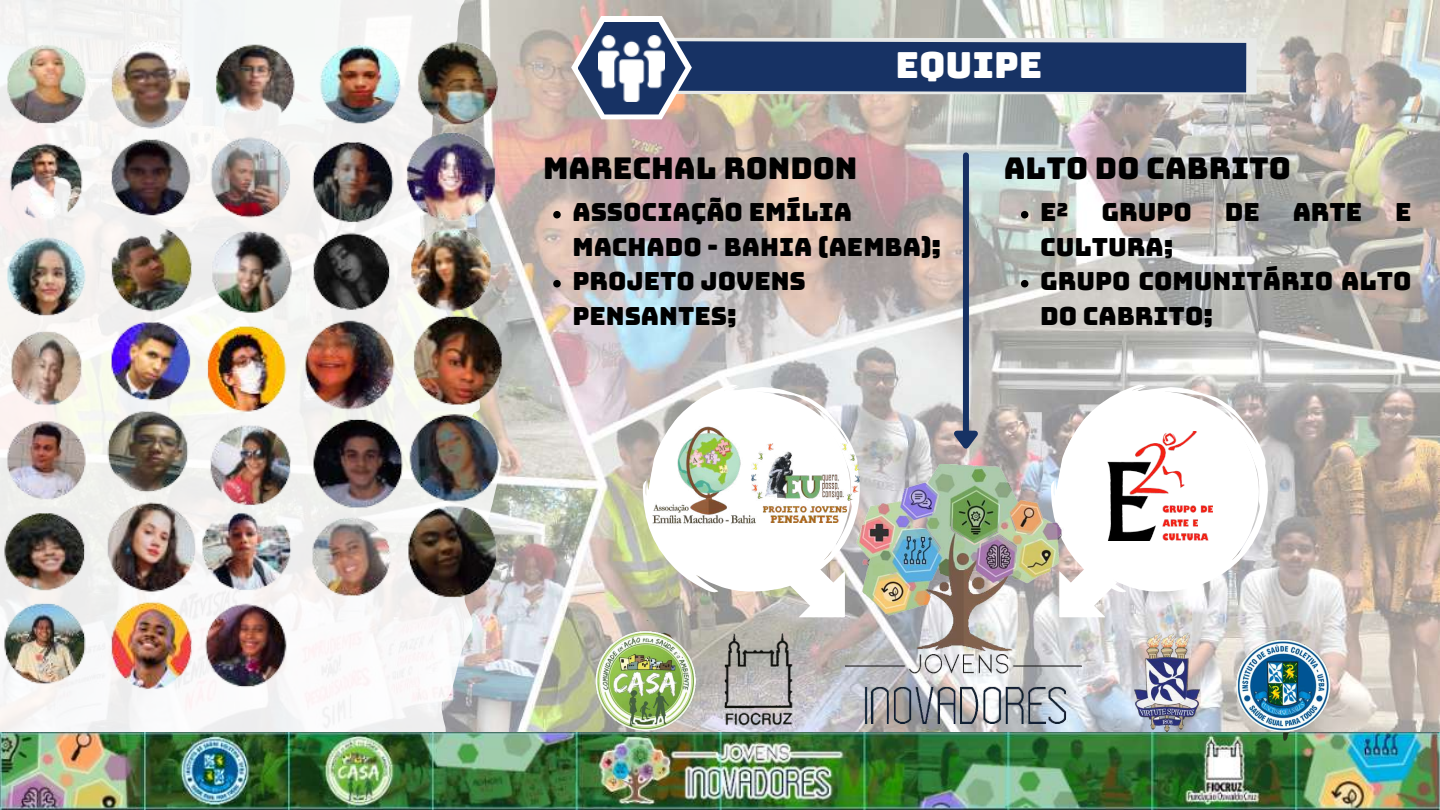
<style>
.page{position:relative;width:1440px;height:810px;background:#fff}
.page>*{position:absolute;margin:0;border:0;box-sizing:border-box;transform-origin:0 0}
.t1{font:45px "Bungee";color:#fff}
.t2{font:36px "Bungee";color:#fff}
.t3{font:30px "Bungee";color:#000}
.t4{font:25px/34.5px "Bungee";color:#000}
</style>
<div class="page">
<img style="left:502px;top:0;width:938px;height:732px">
<svg style="left:0;top:0;width:502px;height:732px;fill:#f4f5f4"></svg>
<img style="left:0;top:732px;width:1440px;height:78px">
<img style="left:0;top:28px;width:506px;height:672px">
<svg style="left:596px;top:10px;width:717px;height:113px;background:#c2bdb6"></svg>
<svg style="left:692px;top:16px;width:604px;height:101px;background:#7a8698"></svg>
<svg style="left:571px;top:16px;width:121px;height:103px"></svg>
<img style="left:598px;top:35px;width:66px;height:66px">
<div style="left:963px;top:155px;width:6px;height:276px;background:#173264"></div>
<svg style="left:949px;top:425px;width:38px;height:31px"></svg>
<img style="left:721px;top:628px;width:77px;height:101px">
<img style="left:1231px;top:628px;width:105px;height:115px">
<img style="left:1135px;top:632px;width:64px;height:100px">
<img style="left:588px;top:620px;width:114px;height:124px">
<svg style="left:642px;top:384px;width:218px;height:233px"></svg>
<svg style="left:1050px;top:384px;width:218px;height:233px"></svg>
<img style="left:846px;top:464px;width:235px;height:260px">
<img style="left:776px;top:443px;width:85px;height:80px">
<img style="left:626px;top:424px;width:150px;height:108px">
<img style="left:1108px;top:431px;width:105px;height:110px">
<svg style="left:553px;top:211px;width:8px;height:7px"></svg>
<svg style="left:553px;top:280px;width:8px;height:7px"></svg>
<svg style="left:1021px;top:211px;width:7px;height:7px"></svg>
<svg style="left:1021px;top:280px;width:7px;height:7px"></svg>
<h1 class="t1" style="left:846px;top:43px;width:185px">EQUIPE</h1>
<h2 class="t2" style="left:896px;top:48px;width:148px">EQUIPE</h2>
<p class="t3" style="left:543px;top:153px;width:316px">MARECHAL RONDON</p>
<p class="t4" style="left:572px;top:195px;width:370px">ASSOCIAÇÃO EMÍLIA<br>MACHADO - BAHIA (AEMBA);<br>PROJETO JOVENS<br>PENSANTES;</p>
<p class="t3" style="left:1004px;top:153px;width:289px">ALTO DO CABRITO</p>
<p class="t4" style="left:1040px;top:195px;width:30px">E²</p>
<p class="t4" style="left:1102px;top:195px;width:92px">GRUPO</p>
<p class="t4" style="left:1225px;top:195px;width:36px">DE</p>
<p class="t4" style="left:1293px;top:195px;width:71px">ARTE</p>
<p class="t4" style="left:1395px;top:195px;width:18px">E</p>
<p class="t4" style="left:1040px;top:230px;width:373px">CULTURA;<br>GRUPO COMUNITÁRIO ALTO<br>DO CABRITO;</p>
</div>
